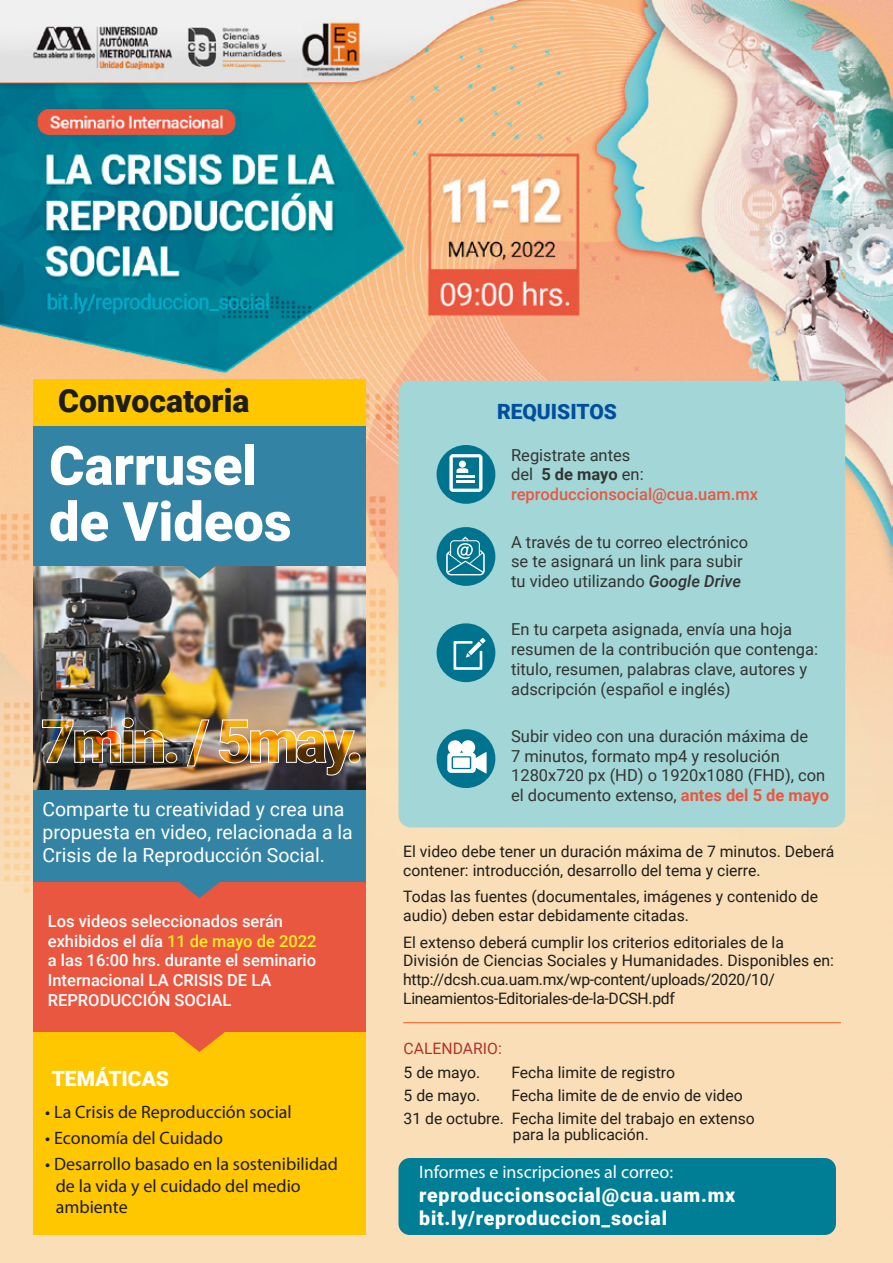
<style>
.page{position:relative;width:893px;height:1263px;background:#fff}
.page>*{position:absolute;margin:0;border:0;box-sizing:border-box;transform-origin:0 0}
.t1{font:900 54.3px/56.1px "Roboto";color:#fff}
.t2{font:900 31.95px "Roboto";color:#1d1d1b}
.t3{font:900 21px "Roboto";color:#004f9f}
.t4{font:900 21px "Roboto";color:#fff}
.t5{font:19.5px/23.4px "Roboto";color:#fff}
.t6{font:900 19.5px/23.4px "Roboto";letter-spacing:.04em;color:#fff}
.t7{font:18px/21.6px "Myriad Pro";color:#1d1d1b}
.t8{font:18px "Myriad Pro";color:#fff}
.t9{font:16.5px/19.8px "Roboto";color:#343432}
.t10{font:500 16.5px/19.8px "Roboto";color:#fff}
.t11{font:500 16.5px/19.8px "Roboto";color:#ea5741}
.t12{font:15.75px/18.9px "Roboto";color:#1d1d1b}
.t13{font:15.75px "Roboto";color:#ae342a}
.s1{font-weight:400;color:#343432}
.s2{font-weight:700;color:#343432}
.s3{font-weight:500;font-style:italic}
.s4{font-weight:700;color:#ea5741}
.s5{color:#ffef26}
</style>
<div class="page">
<img style="left:0;top:0;width:893px;height:1263px">
<div style="left:33px;top:380px;width:333px;height:46px;background:#fec700"></div>
<div style="left:33px;top:1015px;width:333px;height:220px;background:#fec700"></div>
<div style="left:398px;top:1158px;width:438px;height:77px;background:#007e95;border-radius:11px"></div>
<div style="left:398px;top:381px;width:447px;height:446px;background:#a2d6d7;border-radius:12px"></div>
<div style="left:437px;top:445px;width:58px;height:59px;background:#00748f;border-radius:50%"></div>
<div style="left:437px;top:527px;width:58px;height:59px;background:#00748f;border-radius:50%"></div>
<div style="left:437px;top:623px;width:58px;height:59px;background:#00748f;border-radius:50%"></div>
<div style="left:437px;top:729px;width:58px;height:59px;background:#00748f;border-radius:50%"></div>
<svg style="left:449px;top:454px;width:33px;height:38px"></svg>
<hr style="left:457px;top:475px;width:18px;height:3px;background:#fff">
<div style="left:459px;top:461px;width:7px;height:7px;background:#fff;border-radius:50%"></div>
<svg style="left:446px;top:536px;width:39px;height:39px"></svg>
<svg style="left:454px;top:638px;width:31px;height:32px"></svg>
<svg style="left:447px;top:740px;width:40px;height:33px"></svg>
<div style="left:33px;top:881px;width:333px;height:151px;background:#ea5741"></div>
<div style="left:33px;top:426px;width:333px;height:455px;background:#3383a4"></div>
<img style="left:33px;top:566px;width:333px;height:223px">
<img style="left:42px;top:717px;width:136px;height:46px">
<svg style="left:186px;top:719px;width:24px;height:48px"></svg>
<img style="left:218px;top:719px;width:143px;height:57px">
<svg style="left:174px;top:881px;width:51px;height:17px"></svg>
<svg style="left:174px;top:566px;width:51px;height:13px"></svg>
<svg style="left:174px;top:1032px;width:51px;height:20px"></svg>
<hr style="left:403px;top:1022px;width:438px;height:1px;background:#ea5a1c">
<h2 class="t2" style="left:58px;top:378px;width:193px">Convocatoria</h2>
<h3 class="t3" style="left:497px;top:396px;width:122px">REQUISITOS</h3>
<p class="t11" style="left:511px;top:444px;width:248px"><span class="s1">Registrate antes<br>del</span> <span class="s2">5 de mayo</span> <span class="s1">en: </span>reproduccionsocial@cua.uam.mx</p>
<p class="t9" style="left:511px;top:531px;width:239px">A través de tu correo electrónico se te asignará un link para subir tu video utilizando <span class="s3">Google Drive</span></p>
<p class="t9" style="left:511px;top:619px;width:309px">En tu carpeta asignada, envía una hoja resumen de la contribución que contenga: titulo, resumen, palabras clave, autores y adscripción (español e inglés)</p>
<p class="t9" style="left:511px;top:725px;width:319px">Subir video con una duración máxima de<br>7 minutos, formato mp4 y resolución 1280x720 px (HD) o 1920x1080 (FHD), con el documento extenso, <span class="s4">antes del 5 de mayo</span></p>
<h1 class="t1" style="left:49px;top:435px;width:244px">Carrusel de Videos</h1>
<p class="t5" style="left:43px;top:796px;width:312px">Comparte tu creatividad y crea una propuesta en video, relacionada a la<br>Crisis de la Reproducción Social.</p>
<p class="t12" style="left:403px;top:841px;width:433px">El video debe tener un duración máxima de 7 minutos. Deberá contener: introducción, desarrollo del tema y cierre.</p>
<p class="t12" style="left:403px;top:887px;width:416px">Todas las fuentes (documentales, imágenes y contenido de audio) deben estar debidamente citadas.</p>
<p class="t12" style="left:403px;top:932px;width:432px">El extenso deberá cumplir los criterios editoriales de la División de Ciencias Sociales y Humanidades. Disponibles en: http://dcsh.cua.uam.mx/wp-content/uploads/2020/10/ Lineamientos-Editoriales-de-la-DCSH.pdf</p>
<p class="t13" style="left:404px;top:1037px;width:100px">CALENDARIO:</p>
<p class="t12" style="left:404px;top:1062px;width:78px">5 de mayo.</p>
<p class="t12" style="left:511px;top:1062px;width:165px">Fecha limite de registro</p>
<p class="t12" style="left:404px;top:1085px;width:78px">5 de mayo.</p>
<p class="t10" style="left:48px;top:910px;width:270px">Los videos seleccionados serán exhibidos el día <span class="s5">11 de mayo de 2022 </span>a las 16:00 hrs. durante el seminario<br>Internacional LA CRISIS DE LA<br>REPRODUCCIÓN SOCIAL</p>
<h3 class="t4" style="left:52px;top:1064px;width:119px">TEMÁTICAS</h3>
<p class="t7" style="left:45px;top:1101px;width:248px">• La Crisis de Reproducción social</p>
<p class="t7" style="left:45px;top:1127px;width:179px">• Economía del Cuidado</p>
<p class="t7" style="left:56px;top:1153px;width:284px;text-indent:-10px">• Desarrollo basado en la sostenibilidad de la vida y el cuidado del medio ambiente</p>
<p class="t8" style="left:419px;top:1161px;width:255px">Informes e inscripciones al correo:</p>
<p class="t12" style="left:404px;top:1083px;width:353px;line-height:23.4px;text-indent:108px">Fecha limite de de envio de video<br>31 de octubre. Fecha limite del trabajo en extenso</p>
<p class="t12" style="left:513px;top:1124px;width:137px">para la publicación.</p>
<p class="t6" style="left:419px;top:1182px;width:318px">reproduccionsocial@cua.uam.mx bit.ly/reproduccion_social</p>
</div>
